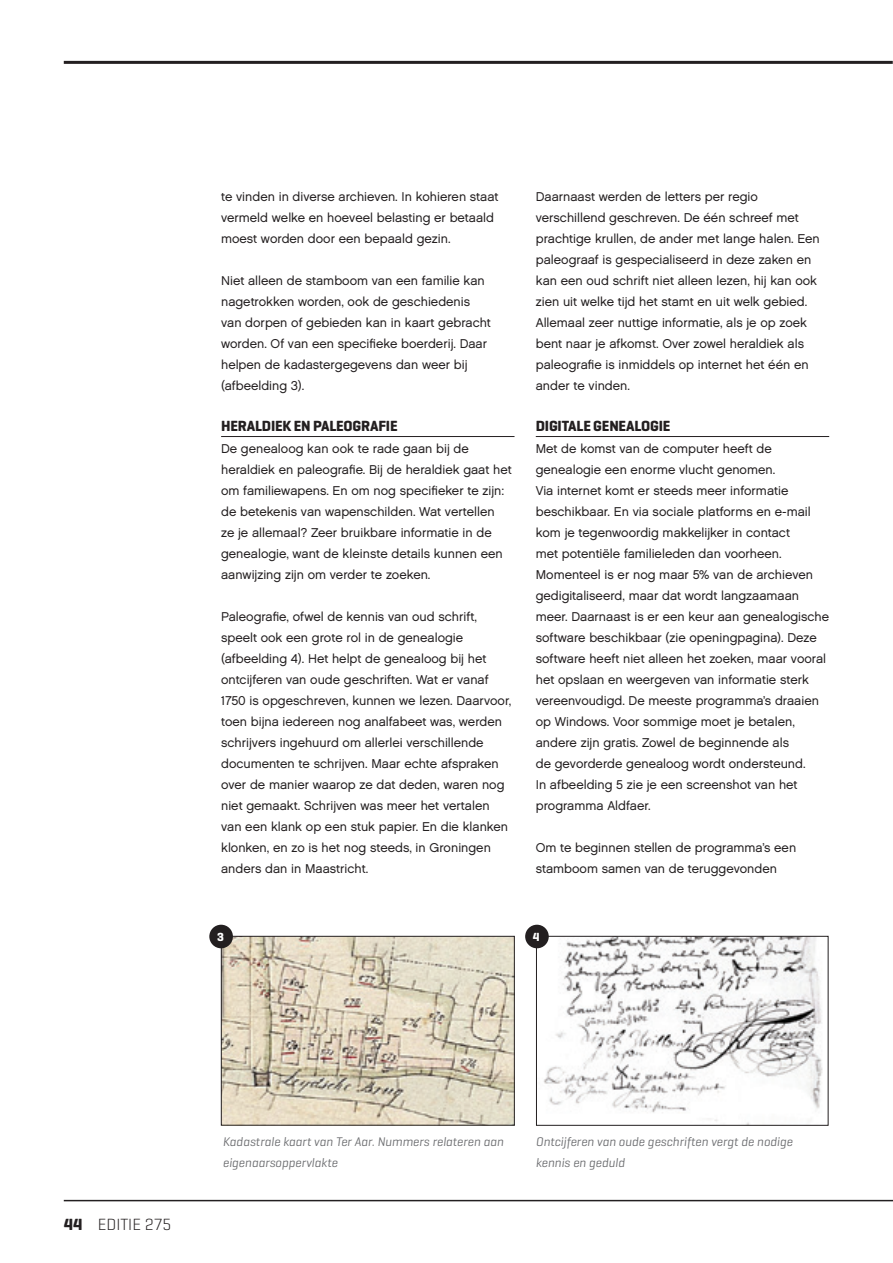
<style>
.page{position:relative;width:893px;height:1263px;background:#fff}
.page>*{position:absolute;margin:0;border:0;box-sizing:border-box;transform-origin:0 0}
.t1{font:300 16.5px "Geogrotesque";color:#231f20}
.PCA_tussenkop{font:700 15px "Geogrotesque";letter-spacing:-.01em;color:#231f20}
.PCA_platte_tekst{font:12.75px/21px "Chalet London Nineteen Sixty";color:#231f20}
.PCA_bijschrift{font:italic 12.75px/21px "Geogrotesque";color:#6c6d70}
.t2{font:700 12px "Geogrotesque";color:#fff}
.s1{font-weight:700}
</style>
<div class="page">
<hr style="left:64px;top:1200px;width:829px;height:1px;background:#231f20">
<hr style="left:64px;top:61px;width:829px;height:3px;background:#231f20">
<img style="left:538px;top:938px;width:285px;height:185px">
<div style="left:536px;top:936px;width:292px;height:189px;border:1px solid #231f20"></div>
<div style="left:525px;top:925px;width:24px;height:23px;background:#231f20;border-radius:50%"></div>
<img style="left:223px;top:938px;width:289px;height:185px">
<div style="left:221px;top:936px;width:293px;height:189px;border:1px solid #231f20"></div>
<div style="left:209px;top:925px;width:24px;height:23px;background:#231f20;border-radius:50%"></div>
<hr style="left:536px;top:436px;width:293px;height:1px;background:#231f20">
<hr style="left:221px;top:436px;width:293px;height:1px;background:#231f20">
<p class="PCA_platte_tekst" style="left:221px;top:186px;width:279px">te vinden in diverse archieven. In kohieren staat vermeld welke en hoeveel belasting er betaald moest worden door een bepaald gezin.</p>
<p class="PCA_platte_tekst" style="left:221px;top:270px;width:271px">Niet alleen de stamboom van een familie kan nagetrokken worden, ook de geschiedenis van dorpen of gebieden kan in kaart gebracht worden. Of van een specifieke boerderij. Daar helpen de kadastergegevens dan weer bij (afbeelding 3).</p>
<p class="PCA_tussenkop" style="left:221px;top:417px;width:178px">HERALDIEK EN PALEOGRAFIE</p>
<p class="PCA_platte_tekst" style="left:221px;top:438px;width:292px">De genealoog kan ook te rade gaan bij de heraldiek en paleografie. Bij de heraldiek gaat het om familiewapens. En om nog specifieker te zijn: de betekenis van wapenschilden. Wat vertellen<br>ze je allemaal? Zeer bruikbare informatie in de genealogie, want de kleinste details kunnen een aanwijzing zijn om verder te zoeken.</p>
<p class="PCA_platte_tekst" style="left:221px;top:606px;width:292px">Paleografie, ofwel de kennis van oud schrift, speelt ook een grote rol in de genealogie (afbeelding 4). Het helpt de genealoog bij het ontcijferen van oude geschriften. Wat er vanaf 1750 is opgeschreven, kunnen we lezen. Daarvoor, toen bijna iedereen nog analfabeet was, werden schrijvers ingehuurd om allerlei verschillende documenten te schrijven. Maar echte afspraken over de manier waarop ze dat deden, waren nog niet gemaakt. Schrijven was meer het vertalen van een klank op een stuk papier. En die klanken klonken, en zo is het nog steeds, in Groningen anders dan in Maastricht.</p>
<p class="PCA_platte_tekst" style="left:536px;top:186px;width:286px">Daarnaast werden de letters per regio verschillend geschreven. De één schreef met prachtige krullen, de ander met lange halen. Een paleograaf is gespecialiseerd in deze zaken en kan een oud schrift niet alleen lezen, hij kan ook zien uit welke tijd het stamt en uit welk gebied.<br>Allemaal zeer nuttige informatie, als je op zoek bent naar je afkomst. Over zowel heraldiek als paleografie is inmiddels op internet het één en ander te vinden.</p>
<p class="PCA_tussenkop" style="left:536px;top:417px;width:136px">DIGITALE GENEALOGIE</p>
<p class="PCA_platte_tekst" style="left:536px;top:438px;width:295px">Met de komst van de computer heeft de genealogie een enorme vlucht genomen.<br>Via internet komt er steeds meer informatie beschikbaar. En via sociale platforms en e-mail kom je tegenwoordig makkelijker in contact<br>met potentiële familieleden dan voorheen.<br>Momenteel is er nog maar 5% van de archieven gedigitaliseerd, maar dat wordt langzaamaan meer. Daarnaast is er een keur aan genealogische software beschikbaar (zie openingpagina). Deze software heeft niet alleen het zoeken, maar vooral het opslaan en weergeven van informatie sterk vereenvoudigd. De meeste programma’s draaien op Windows. Voor sommige moet je betalen, andere zijn gratis. Zowel de beginnende als<br>de gevorderde genealoog wordt ondersteund.<br>In afbeelding 5 zie je een screenshot van het programma Aldfaer.</p>
<p class="PCA_platte_tekst" style="left:536px;top:837px;width:262px">Om te beginnen stellen de programma’s een stamboom samen van de teruggevonden</p>
<p class="t2" style="left:217px;top:930px;width:8px">3</p>
<p class="t2" style="left:533px;top:930px;width:8px">4</p>
<p class="t1" style="left:64px;top:1215px;width:109px"><span class="s1">44</span> EDITIE 275</p>
<p class="PCA_bijschrift" style="left:223px;top:1131px;width:282px">Kadastrale kaart van Ter Aar. Nummers relateren aan eigenaarsoppervlakte</p>
<p class="PCA_bijschrift" style="left:536px;top:1131px;width:258px">Ontcijferen van oude geschriften vergt de nodige kennis en geduld</p>
</div>
